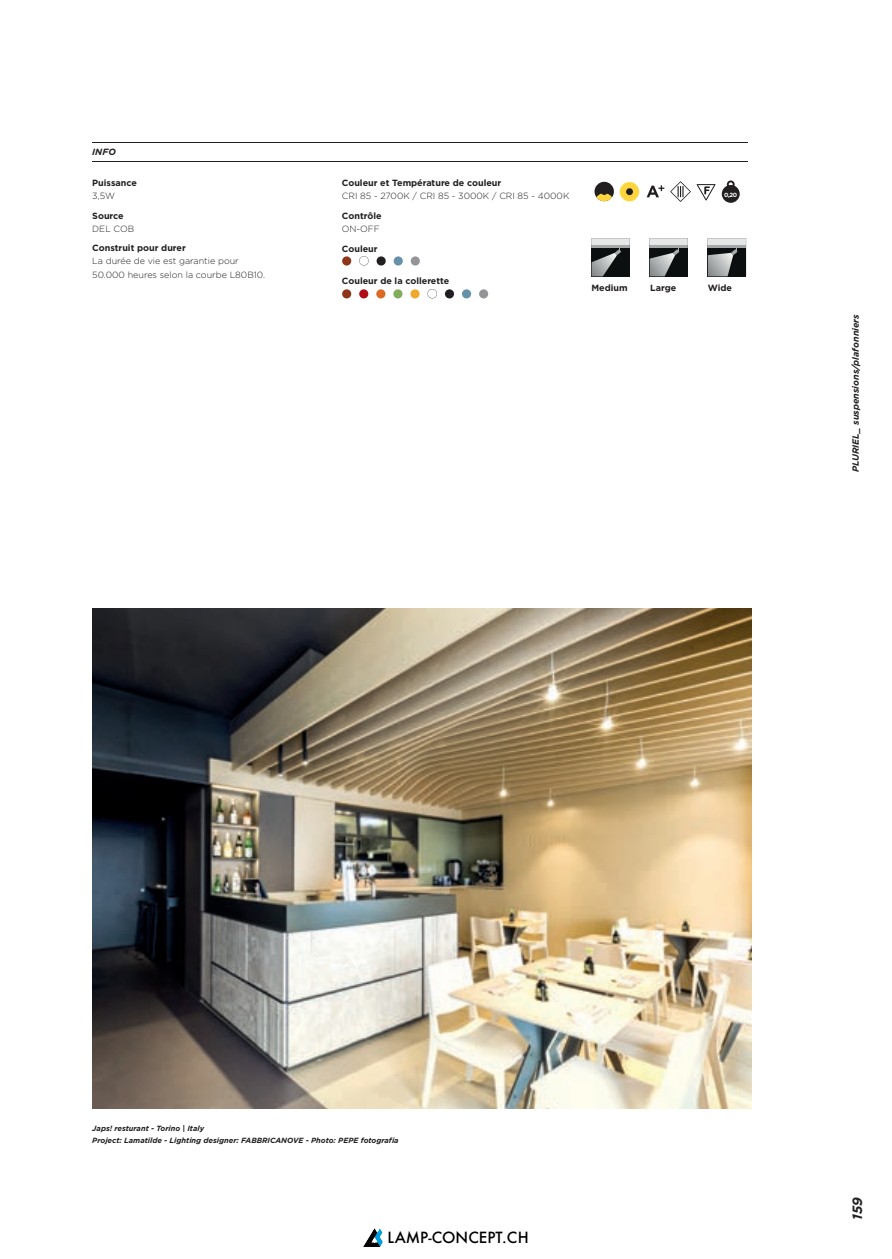
<style>
.page{position:relative;width:892px;height:1259px;background:#fff}
.page>*{position:absolute;margin:0;border:0;box-sizing:border-box;transform-origin:0 0}
.t1{font:500 15px "Futura";color:#000}
.t2{font:italic 700 13.5px "Gotham";color:#231f20}
.t3{font:700 9px "Gotham";color:#231f20}
.t4{font:300 9px/13.5px "Gotham";color:#231f20}
.t5{font:italic 700 9px "Gotham";color:#231f20}
.t6{font:italic 700 7.5px/12px "Gotham";color:#231f20}
.t7{font:700 6px "Gotham";color:#fff}
</style>
<div class="page">
<img style="left:92px;top:608px;width:659px;height:499px">
<svg style="left:591px;top:238px;width:38px;height:38px"></svg>
<svg style="left:649px;top:238px;width:39px;height:38px"></svg>
<svg style="left:707px;top:238px;width:39px;height:38px"></svg>
<svg style="left:594px;top:180px;width:146px;height:23px"></svg>
<div style="left:342px;top:256px;width:9px;height:9px;background:#8e361a;border-radius:50%"></div>
<svg style="left:359px;top:256px;width:9px;height:9px"></svg>
<div style="left:376px;top:256px;width:10px;height:9px;background:#231f20;border-radius:50%"></div>
<div style="left:393px;top:256px;width:10px;height:9px;background:#6590a9;border-radius:50%"></div>
<div style="left:411px;top:256px;width:9px;height:9px;background:#939598;border-radius:50%"></div>
<div style="left:342px;top:289px;width:9px;height:9px;background:#8e361a;border-radius:50%"></div>
<div style="left:359px;top:289px;width:9px;height:9px;background:#af0c15;border-radius:50%"></div>
<div style="left:376px;top:289px;width:9px;height:9px;background:#dc6926;border-radius:50%"></div>
<div style="left:393px;top:289px;width:9px;height:9px;background:#83ac5a;border-radius:50%"></div>
<div style="left:410px;top:289px;width:9px;height:9px;background:#efa92d;border-radius:50%"></div>
<svg style="left:427px;top:289px;width:10px;height:9px"></svg>
<div style="left:445px;top:289px;width:9px;height:9px;background:#231f20;border-radius:50%"></div>
<div style="left:462px;top:289px;width:9px;height:9px;background:#6590a9;border-radius:50%"></div>
<div style="left:479px;top:289px;width:9px;height:9px;background:#939598;border-radius:50%"></div>
<hr style="left:92px;top:143px;width:655px;height:1px;background:#231f20">
<hr style="left:92px;top:161px;width:655px;height:1px;background:#231f20">
<img style="left:364px;top:1228px;width:19px;height:17px">
<p class="t5" style="left:92px;top:147px;width:25px">INFO</p>
<p class="t3" style="left:92px;top:177px;width:46px">Puissance</p>
<p class="t4" style="left:92px;top:189px;width:24px">3,5W</p>
<p class="t3" style="left:92px;top:209px;width:33px">Source</p>
<p class="t4" style="left:92px;top:221px;width:43px">DEL COB</p>
<p class="t3" style="left:92px;top:242px;width:95px">Construit pour durer</p>
<p class="t4" style="left:92px;top:254px;width:174px">La durée de vie est garantie pour<br>50.000 heures selon la courbe L80B10.</p>
<p class="t3" style="left:342px;top:177px;width:161px">Couleur et Température de couleur</p>
<p class="t4" style="left:342px;top:189px;width:229px">CRI 85 - 2700K / CRI 85 - 3000K / CRI 85 - 4000K</p>
<p class="t3" style="left:342px;top:210px;width:41px">Contrôle</p>
<p class="t4" style="left:342px;top:222px;width:39px">ON-OFF</p>
<p class="t3" style="left:342px;top:242px;width:37px">Couleur</p>
<p class="t3" style="left:342px;top:274px;width:109px">Couleur de la collerette</p>
<p class="t7" style="left:724px;top:191px;width:15px">0,20</p>
<p class="t3" style="left:591px;top:282px;width:38px">Medium</p>
<p class="t3" style="left:650px;top:282px;width:28px">Large</p>
<p class="t3" style="left:707px;top:282px;width:26px">Wide</p>
<p class="t5" style="left:850px;top:472px;width:159px;rotate:-90deg">PLURIEL_ suspensions/plafonniers</p>
<p class="t6" style="left:92px;top:1121px;width:308px">Japs! resturant - Torino | Italy<br>Project: Lamatilde - Lighting designer: FABBRICANOVE - Photo: PEPE fotografia</p>
<h1 class="t1" style="left:387px;top:1226px;width:143px">LAMP-CONCEPT.CH</h1>
<h2 class="t2" style="left:849px;top:1219px;width:24px;rotate:-90deg">159</h2>
</div>
